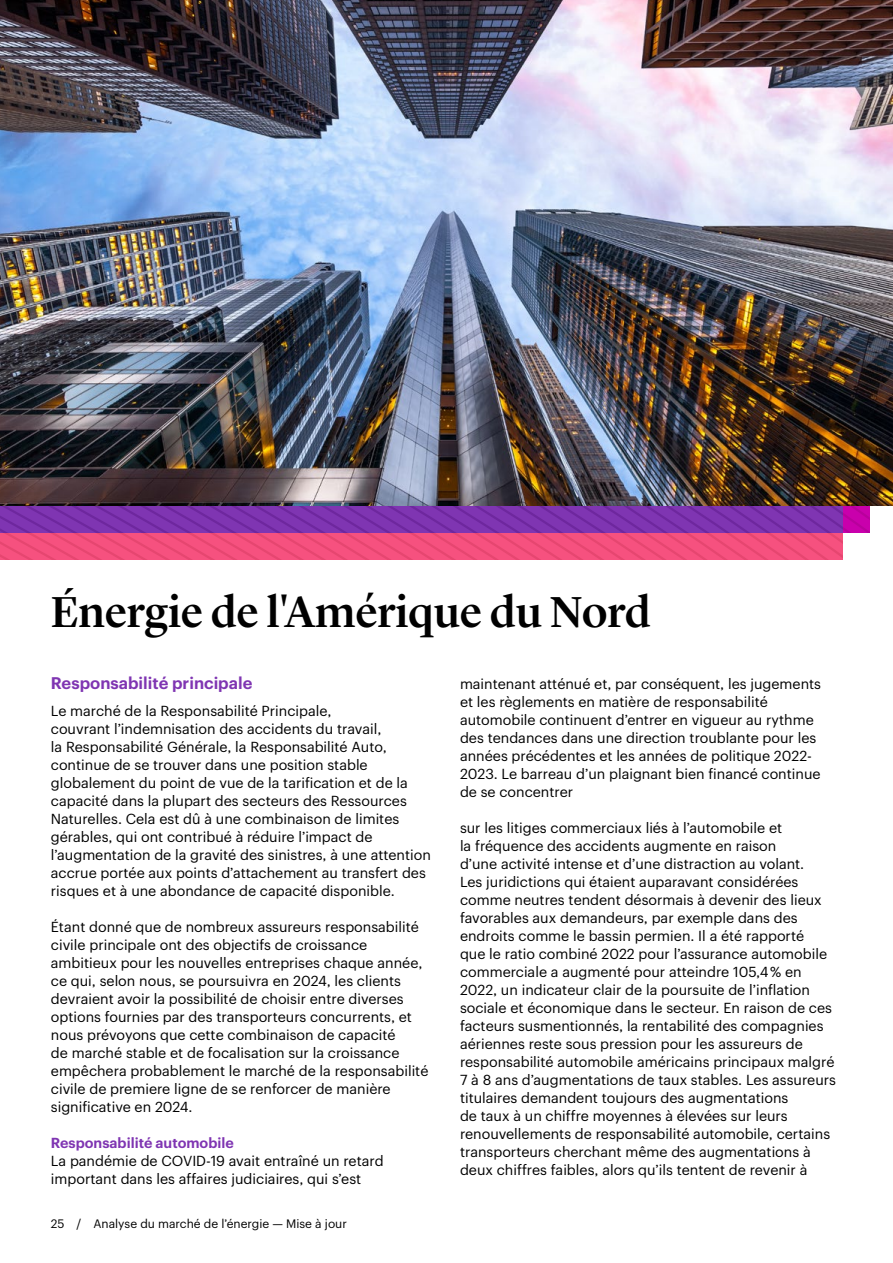
<style>
.page{position:relative;width:893px;height:1263px;background:#fff}
.page>*{position:absolute;margin:0;border:0;box-sizing:border-box;transform-origin:0 0}
.t1{font:500 45px "Lyon Display";letter-spacing:-.005em;color:#000}
.t2{font:600 16.5px "Graphik";color:#7f35b2}
.t3{font:14.25px/18px "Graphik";color:#000}
.t4{font:600 14.25px "Graphik";color:#7f35b2}
.t5{font:12px "Graphik";color:#000}
</style>
<div class="page">
<svg style="left:0;top:505px;width:870px;height:54px"></svg>
<img style="left:0;top:0;width:893px;height:505px">
<h1 class="t1" style="left:51px;top:578px;width:602px">Énergie de l'Amérique du Nord</h1>
<p class="t3" style="left:460px;top:673px;width:363px">maintenant atténué et, par conséquent, les jugements et les règlements en matière de responsabilité automobile continuent d’entrer en vigueur au rythme des tendances dans une direction troublante pour les années précédentes et les années de politique 2022- 2023. Le barreau d’un plaignant bien financé continue de se concentrer</p>
<p class="t3" style="left:460px;top:817px;width:377px">sur les litiges commerciaux liés à l’automobile et<br>la fréquence des accidents augmente en raison<br>d’une activité intense et d’une distraction au volant.<br>Les juridictions qui étaient auparavant considérées comme neutres tendent désormais à devenir des lieux favorables aux demandeurs, par exemple dans des endroits comme le bassin permien. Il a été rapporté<br>que le ratio combiné 2022 pour l’assurance automobile commerciale a augmenté pour atteindre 105,4 % en 2022, un indicateur clair de la poursuite de l’inflation sociale et économique dans le secteur. En raison de ces facteurs susmentionnés, la rentabilité des compagnies aériennes reste sous pression pour les assureurs de responsabilité automobile américains principaux malgré 7 à 8 ans d’augmentations de taux stables. Les assureurs titulaires demandent toujours des augmentations<br>de taux à un chiffre moyennes à élevées sur leurs renouvellements de responsabilité automobile, certains transporteurs cherchant même des augmentations à deux chiffres faibles, alors qu’ils tentent de revenir à</p>
<p class="t2" style="left:51px;top:670px;width:203px">Responsabilité principale</p>
<p class="t3" style="left:51px;top:700px;width:382px">Le marché de la Responsabilité Principale,<br>couvrant l’indemnisation des accidents du travail,<br>la Responsabilité Générale, la Responsabilité Auto, continue de se trouver dans une position stable globalement du point de vue de la tarification et de la capacité dans la plupart des secteurs des Ressources Naturelles. Cela est dû à une combinaison de limites gérables, qui ont contribué à réduire l’impact de l’augmentation de la gravité des sinistres, à une attention accrue portée aux points d’attachement au transfert des risques et à une abondance de capacité disponible.</p>
<p class="t3" style="left:51px;top:916px;width:379px">Étant donné que de nombreux assureurs responsabilité civile principale ont des objectifs de croissance ambitieux pour les nouvelles entreprises chaque année, ce qui, selon nous, se poursuivra en 2024, les clients devraient avoir la possibilité de choisir entre diverses options fournies par des transporteurs concurrents, et nous prévoyons que cette combinaison de capacité<br>de marché stable et de focalisation sur la croissance empêchera probablement le marché de la responsabilité civile de premiere ligne de se renforcer de manière significative en 2024.</p>
<p class="t4" style="left:51px;top:1131px;width:184px">Responsabilité automobile</p>
<p class="t3" style="left:51px;top:1150px;width:334px">La pandémie de COVID-19 avait entraîné un retard important dans les affaires judiciaires, qui s’est</p>
<p class="t5" style="left:51px;top:1215px;width:297px">25 / Analyse du marché de l’énergie — Mise à jour</p>
</div>
